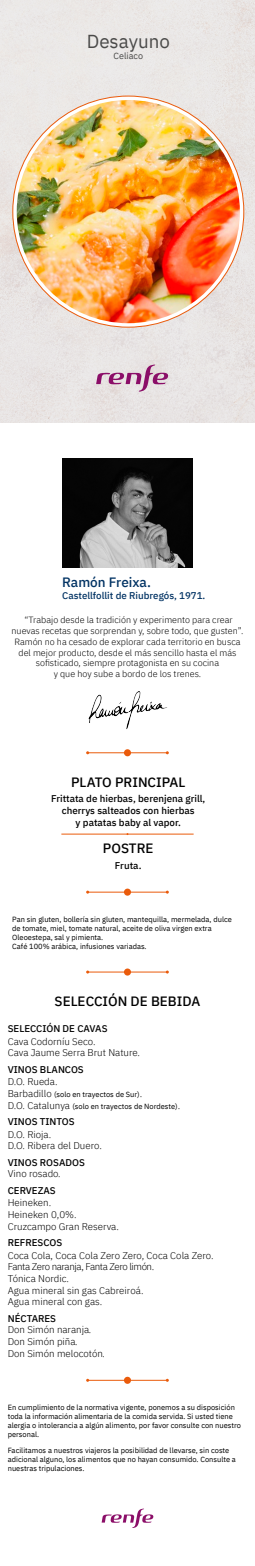
<style>
.page{position:relative;width:255px;height:1566px;background:#fff}
.page>*{position:absolute;margin:0;border:0;box-sizing:border-box;transform-origin:0 0}
.t1{font:18.75px "IBM Plex Sans";color:#4a4a49}
.Titulo{font:500 13.5px "IBM Plex Sans";color:#000}
.t2{font:500 13.5px "IBM Plex Sans";color:#003263}
.t3{font:300 9.75px "IBM Plex Sans";color:#000}
.Plato{font:500 9.75px "IBM Plex Sans";color:#000}
.t4{font:300 9.75px "IBM Plex Sans";letter-spacing:-.04em;color:#000}
.t5{font:500 9.75px "IBM Plex Sans";color:#003263}
.t6{font:300 9px/10.8px "IBM Plex Sans";color:#000;text-align:center}
.t7{font:9px "IBM Plex Sans";color:#4a4a49}
.t8{font:7.5px/9px "IBM Plex Sans";color:#000}
.s1{font-weight:300;font-size:9.75px}
.s2{font-style:italic}
</style>
<div class="page">
<div style="left:0;top:0;width:255px;height:422px;background:#e9e6e5"></div>
<svg style="left:96px;top:364px;width:73px;height:28px;background:#d2b2c6"></svg>
<svg style="left:13px;top:96px;width:231px;height:231px"></svg>
<img style="left:17px;top:100px;width:223px;height:223px;border-radius:112px">
<img style="left:88px;top:691px;width:79px;height:38px">
<hr style="left:88px;top:752px;width:79px;height:1px;background:#ea5b0b">
<div style="left:124px;top:749px;width:7px;height:7px;background:#ea5b0b;border-radius:50%"></div>
<hr style="left:88px;top:891px;width:79px;height:1px;background:#ea5b0b">
<div style="left:124px;top:888px;width:7px;height:7px;background:#ea5b0b;border-radius:50%"></div>
<hr style="left:61px;top:834px;width:133px;height:1px;background:#ea5b0b">
<hr style="left:88px;top:971px;width:79px;height:1px;background:#ea5b0b">
<div style="left:124px;top:968px;width:7px;height:7px;background:#ea5b0b;border-radius:50%"></div>
<hr style="left:88px;top:1379px;width:79px;height:1px;background:#ea5b0b">
<div style="left:124px;top:1376px;width:7px;height:7px;background:#ea5b0b;border-radius:50%"></div>
<svg style="left:102px;top:1508px;width:52px;height:20px"></svg>
<img style="left:62px;top:458px;width:131px;height:109px">
<p class="t1" style="left:87px;top:27px;width:85px">Desayuno</p>
<p class="t7" style="left:114px;top:49px;width:31px">Celiaco</p>
<p class="t2" style="left:62px;top:572px;width:90px">Ramón Freixa.</p>
<p class="t5" style="left:62px;top:588px;width:145px">Castellfollit de Riubregós, 1971.</p>
<p class="t6" style="left:12px;top:614px;width:233px">“Trabajo desde la tradición y experimento para crear nuevas recetas que sorprendan y, sobre todo, que gusten”.</p>
<p class="t6" style="left:14px;top:635px;width:228px">Ramón no ha cesado de explorar cada territorio en busca del mejor producto, desde el más sencillo hasta el más sofisticado, siempre protagonista en su cocina</p>
<p class="t6" style="left:54px;top:668px;width:149px">y que hoy sube a bordo de los trenes.</p>
<p class="Titulo" style="left:71px;top:771px;width:116px">PLATO PRINCIPAL</p>
<p class="Plato" style="left:51px;top:791px;width:156px">Frittata de hierbas, berenjena grill,</p>
<p class="Plato" style="left:62px;top:803px;width:134px">cherrys salteados con hierbas</p>
<p class="Plato" style="left:76px;top:814px;width:107px">y patatas baby al vapor.</p>
<p class="Titulo" style="left:103px;top:838px;width:52px">POSTRE</p>
<p class="Plato" style="left:115px;top:857px;width:28px">Fruta.</p>
<p class="t8" style="left:12px;top:913px;width:221px">Pan sin gluten, bollería sin gluten, mantequilla, mermelada, dulce de tomate, miel, tomate natural, aceite de oliva virgen extra<br>Oleoestepa, sal y pimienta.</p>
<p class="t8" style="left:12px;top:940px;width:136px">Café 100% arábica, infusiones variadas.</p>
<p class="Titulo" style="left:55px;top:991px;width:147px">SELECCIÓN DE BEBIDA</p>
<p class="Plato" style="left:8px;top:1020px;width:101px">SELECCIÓN DE CAVAS</p>
<p class="t3" style="left:8px;top:1033px;width:89px">Cava Codorníu Seco.</p>
<p class="t3" style="left:8px;top:1045px;width:134px">Cava Jaume Serra Brut Nature.</p>
<p class="Plato" style="left:8px;top:1061px;width:78px">VINOS BLANCOS</p>
<p class="t3" style="left:8px;top:1074px;width:51px">D.O. Rueda.</p>
<p class="t8" style="left:8px;top:1089px;width:136px"><span class="s1">Barbadillo</span> (solo en trayectos de Sur)<span class="s1">.</span></p>
<p class="t8" style="left:8px;top:1101px;width:174px"><span class="s1">D.O. Catalunya</span> (solo en trayectos de Nordeste)<span class="s1">.</span></p>
<p class="Plato" style="left:8px;top:1113px;width:68px">VINOS TINTOS</p>
<p class="t3" style="left:8px;top:1126px;width:45px">D.O. Rioja.</p>
<p class="t3" style="left:8px;top:1138px;width:96px">D.O. Ribera del Duero.</p>
<p class="Plato" style="left:8px;top:1154px;width:79px">VINOS ROSADOS</p>
<p class="t3" style="left:8px;top:1166px;width:55px">Vino rosado<span class="s2">.</span></p>
<p class="Plato" style="left:8px;top:1182px;width:50px">CERVEZAS</p>
<p class="t3" style="left:8px;top:1195px;width:45px">Heineken.</p>
<p class="t3" style="left:8px;top:1207px;width:70px">Heineken 0,0%.</p>
<p class="t3" style="left:8px;top:1218px;width:113px">Cruzcampo Gran Reserva.</p>
<p class="Plato" style="left:8px;top:1234px;width:56px">REFRESCOS</p>
<p class="t3" style="left:8px;top:1247px;width:207px">Coca Cola, Coca Cola Zero Zero, Coca Cola Zero.</p>
<p class="t4" style="left:8px;top:1259px;width:148px">Fanta Zero naranja, Fanta Zero limón.</p>
<p class="t3" style="left:8px;top:1271px;width:63px">Tónica Nordic.</p>
<p class="t3" style="left:8px;top:1283px;width:137px">Agua mineral sin gas Cabreiroá.</p>
<p class="t3" style="left:8px;top:1294px;width:96px">Agua mineral con gas.</p>
<p class="Plato" style="left:8px;top:1310px;width:50px">NÉCTARES</p>
<p class="t3" style="left:8px;top:1322px;width:86px">Don Simón naranja<span class="s2">.</span></p>
<p class="t3" style="left:8px;top:1334px;width:72px">Don Simón piña<span class="s2">.</span></p>
<p class="t3" style="left:8px;top:1346px;width:99px">Don Simón melocotón<span class="s2">.</span></p>
<p class="t8" style="left:8px;top:1401px;width:235px">En cumplimiento de la normativa vigente, ponemos a su disposición toda la información alimentaria de la comida servida. Si usted tiene alergia o intolerancia a algún alimento, por favor consulte con nuestro personal.</p>
<p class="t8" style="left:8px;top:1445px;width:230px">Facilitamos a nuestros viajeros la posibilidad de llevarse, sin coste adicional alguno, los alimentos que no hayan consumido. Consulte a nuestras tripulaciones.</p>
</div>
